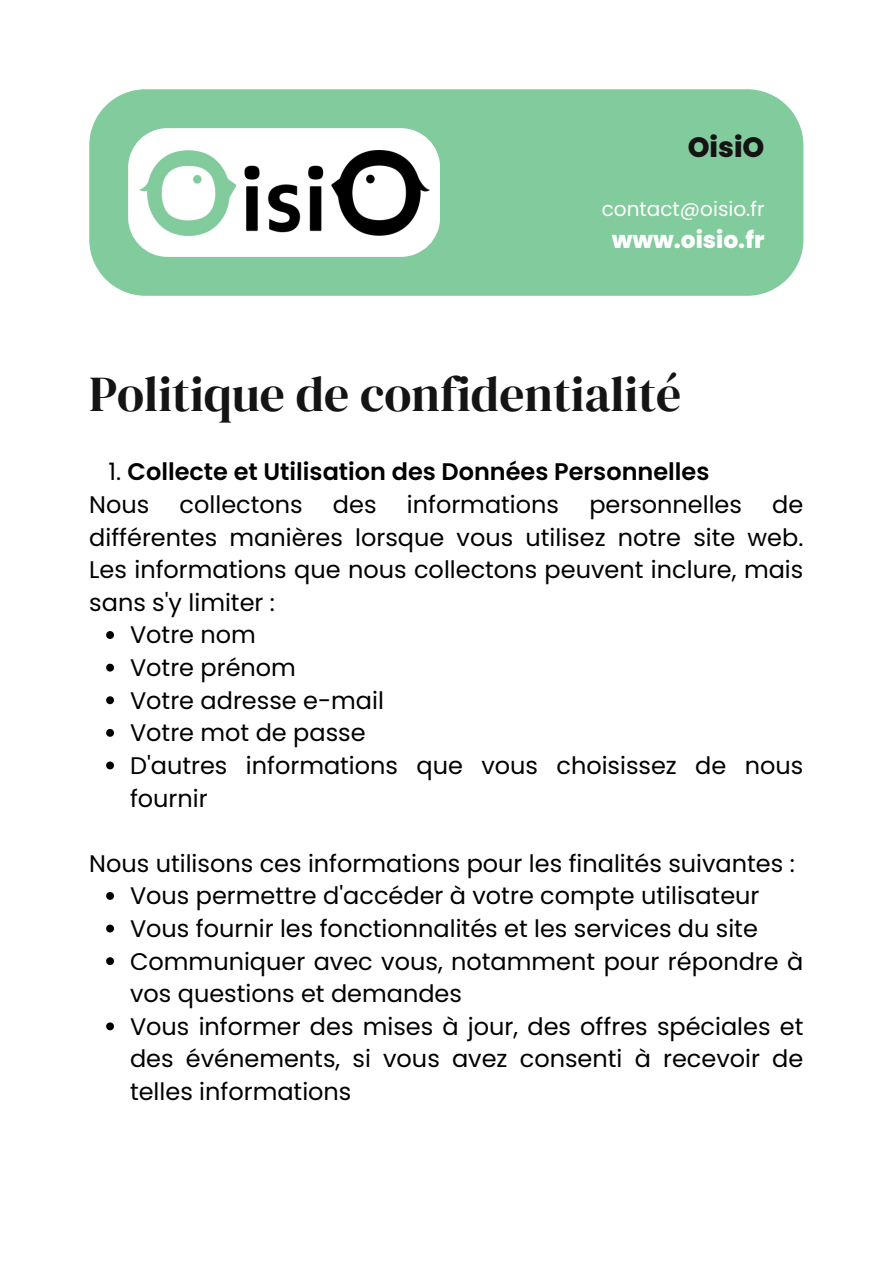
<style>
.page{position:relative;width:893px;height:1264px;background:#fff}
.page>*{position:absolute;margin:0;border:0;box-sizing:border-box;transform-origin:0 0}
.t1{font:49.5px "DM Serif Display";color:#141414}
.t2{font:800 27.9px "Poppins";color:#141414}
.t3{font:24px/32.5px "Poppins";color:#000}
.t4{font:600 24px "Poppins";color:#000}
.t5{font:800 23.4px "Poppins";color:#fff}
.t6{font:20.1px "Poppins";color:#fff}
.s1{font-weight:400}
</style>
<div class="page">
<div style="left:89px;top:89px;width:714px;height:207px;background:#82cb9c;border-radius:56px"></div>
<div style="left:128px;top:128px;width:312px;height:129px;background:#fff;border-radius:39px"></div>
<img style="left:139px;top:150px;width:290px;height:85px">
<svg style="left:106px;top:631px;width:8px;height:8px"></svg>
<svg style="left:106px;top:663px;width:8px;height:8px"></svg>
<svg style="left:106px;top:696px;width:8px;height:8px"></svg>
<svg style="left:106px;top:729px;width:8px;height:7px"></svg>
<svg style="left:106px;top:761px;width:8px;height:8px"></svg>
<svg style="left:106px;top:892px;width:8px;height:7px"></svg>
<svg style="left:106px;top:924px;width:8px;height:8px"></svg>
<svg style="left:106px;top:957px;width:8px;height:8px"></svg>
<svg style="left:106px;top:1022px;width:8px;height:8px"></svg>
<p class="t2" style="left:687px;top:128px;width:78px">OisiO</p>
<p class="t6" style="left:601px;top:195px;width:164px">contact@oisio.fr</p>
<p class="t5" style="left:611px;top:223px;width:154px">www.oisio.fr</p>
<p class="t1" style="left:89px;top:360px;width:593px">Politique de confidentialité</p>
<p class="t4" style="left:108px;top:455px;width:602px"><span class="s1">1.</span> Collecte et Utilisation des Données Personnelles</p>
<p class="t3" style="left:89px;top:488px;width:62px">Nous</p>
<p class="t3" style="left:180px;top:488px;width:125px">collectons</p>
<p class="t3" style="left:333px;top:488px;width:45px">des</p>
<p class="t3" style="left:407px;top:488px;width:154px">informations</p>
<p class="t3" style="left:589px;top:488px;width:154px">personnelles</p>
<p class="t3" style="left:89px;top:488px;width:715px;text-align:justify;text-indent:683px">de différentes manières lorsque vous utilisez notre site web.<br>Les informations que nous collectons peuvent inclure, mais sans s'y limiter :</p>
<p class="t3" style="left:130px;top:618px;width:127px">Votre nom</p>
<p class="t3" style="left:130px;top:651px;width:167px">Votre prénom</p>
<p class="t3" style="left:130px;top:684px;width:255px">Votre adresse e-mail</p>
<p class="t3" style="left:130px;top:716px;width:237px">Votre mot de passe</p>
<p class="t3" style="left:130px;top:749px;width:674px">D'autres informations que vous choisissez de nous fournir</p>
<p class="t3" style="left:89px;top:847px;width:707px">Nous utilisons ces informations pour les finalités suivantes :</p>
<p class="t3" style="left:130px;top:879px;width:631px">Vous permettre d'accéder à votre compte utilisateur</p>
<p class="t3" style="left:130px;top:912px;width:629px">Vous fournir les fonctionnalités et les services du site</p>
<p class="t3" style="left:130px;top:944px;width:674px">Communiquer avec vous, notamment pour répondre à vos questions et demandes</p>
<p class="t3" style="left:130px;top:1010px;width:674px;text-align:justify">Vous informer des mises à jour, des offres spéciales et des événements, si vous avez consenti à recevoir de telles informations</p>
</div>
